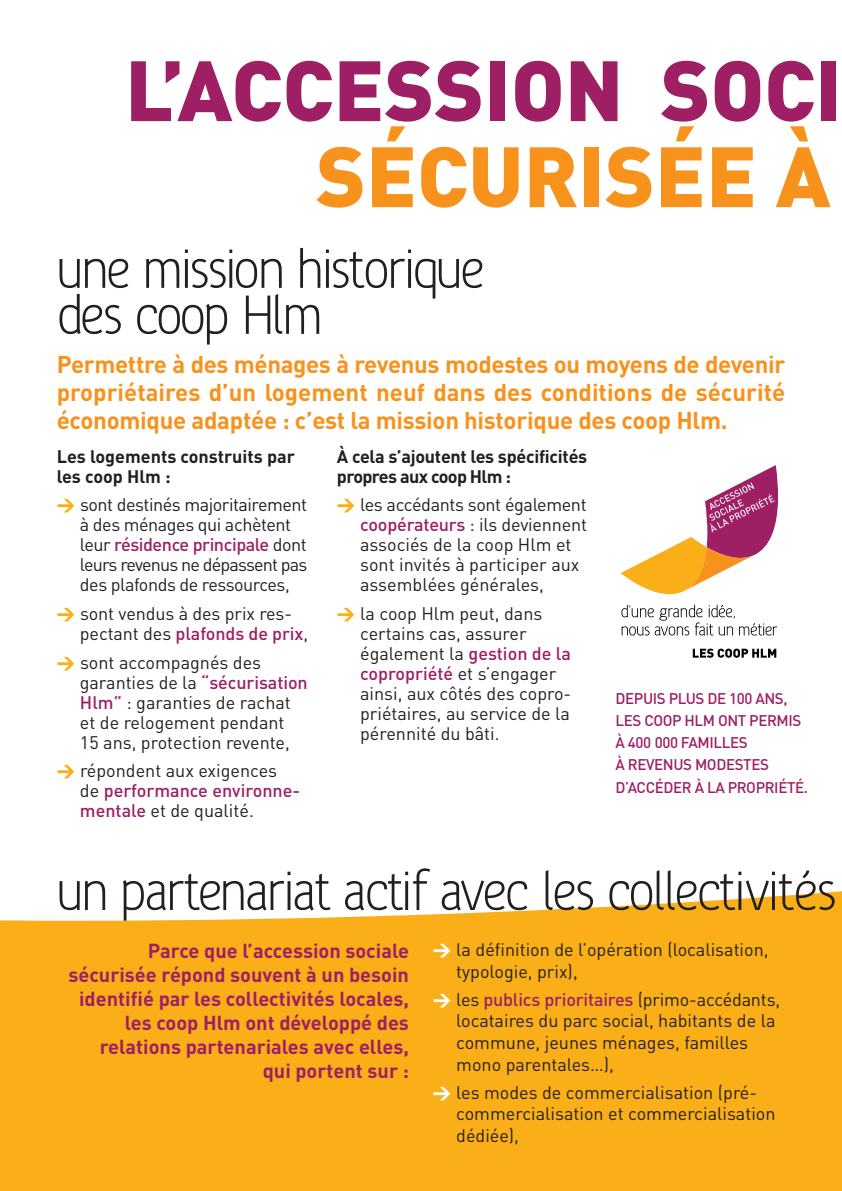
<style>
.page{position:relative;width:842px;height:1191px;background:#fff}
.page>*{position:absolute;margin:0;border:0;box-sizing:border-box;transform-origin:0 0}
.t1{font:900 84px "DIN";color:#9e1f63}
.t2{font:900 84px "DIN";color:#f7931d}
.t3{font:56px/46px "Claus One Dot Zero";letter-spacing:-.025em;color:#231f20}
.t4{font:700 24px/28px "DIN";letter-spacing:-.01em;color:#f7931d;text-align:justify}
.t5{font:700 20px/24px "DIN";color:#9e1f63;text-align:right}
.t6{font:18px/20px "DIN";color:#231f20}
.t7{font:18px/20px "DIN";letter-spacing:-.025em;color:#231f20}
.t8{font:700 18px/20px "DIN";letter-spacing:-.015em;color:#231f20}
.t9{font:500 15.4px/22.2px "DIN";letter-spacing:-.025em;color:#9e1f63}
.s1{font-weight:900;color:#faaf18}
.s2{font-weight:500;color:#9e1f63}
.s3{font-weight:900;color:#fff}
</style>
<div class="page">
<svg style="left:0;top:891px;width:842px;height:300px;background:#fab428"></svg>
<svg style="left:620px;top:465px;width:158px;height:129px"></svg>
<svg style="left:621px;top:605px;width:156px;height:30px"></svg>
<svg style="left:693px;top:648px;width:83px;height:9px"></svg>
<h1 class="t1" style="left:125px;top:43px;width:718px">L’ACCESSION SOCI</h1>
<h1 class="t2" style="left:316px;top:129px;width:516px">SÉCURISÉE À</h1>
<h2 class="t3" style="left:57px;top:246px;width:430px">une mission historique des coop Hlm</h2>
<h3 class="t4" style="left:57px;top:351px;width:730px">Permettre à des ménages à revenus modestes ou moyens de devenir propriétaires d’un logement neuf dans des conditions de sécurité économique adaptée : c’est la mission historique des coop Hlm.</h3>
<p class="t8" style="left:57px;top:447px;width:240px">Les logements construits par les coop Hlm :</p>
<p class="t7" style="left:80px;top:495px;width:229px;text-indent:-23px"><span class="s1">&gt;</span> sont destinés majoritairement à des ménages qui achètent leur <span class="s2">résidence principale</span> dont leurs revenus ne dépassent pas des plafonds de ressources,</p>
<p class="t6" style="left:80px;top:604px;width:230px;text-indent:-23px"><span class="s1">&gt;</span> sont vendus à des prix res&shy;pectant des <span class="s2">plafonds de prix</span>,</p>
<p class="t6" style="left:80px;top:652px;width:229px;text-indent:-23px"><span class="s1">&gt;</span> sont accompagnés des garanties de la <span class="s2">“sécurisation<br>Hlm”</span> : garanties de rachat et de relogement pendant<br>15 ans, protection revente,</p>
<p class="t6" style="left:80px;top:761px;width:222px;text-indent:-23px"><span class="s1">&gt;</span> répondent aux exigences de <span class="s2">performance environne&shy;mentale</span> et de qualité.</p>
<p class="t8" style="left:337px;top:447px;width:252px">À cela s’ajoutent les spécificités propres aux coop Hlm :</p>
<p class="t6" style="left:360px;top:495px;width:228px;text-indent:-23px"><span class="s1">&gt;</span> les accédants sont également <span class="s2">coopérateurs</span> : ils deviennent associés de la coop Hlm et sont invités à participer aux assemblées générales,</p>
<p class="t6" style="left:360px;top:604px;width:213px;text-indent:-23px"><span class="s1">&gt;</span> la coop Hlm peut, dans certains cas, assurer également la <span class="s2">gestion de la copropriété</span> et s’engager ainsi, aux côtés des copro&shy;priétaires, au service de la pérennité du bâti.</p>
<p class="t9" style="left:615px;top:687px;width:194px">DEPUIS PLUS DE 100 ANS,<br>LES COOP HLM ONT PERMIS<br>À 400 000 FAMILLES<br>À REVENUS MODESTES<br>D’ACCÉDER À LA PROPRIÉTÉ.</p>
<h2 class="t3" style="left:57px;top:868px;width:781px">un partenariat actif avec les collectivités</h2>
<p class="t5" style="left:68px;top:938px;width:342px">Parce que l’accession sociale sécurisée répond souvent à un besoin identifié par les collectivités locales, les coop Hlm ont développé des relations partenariales avec elles, qui portent sur :</p>
<p class="t6" style="left:456px;top:939px;width:314px;line-height:21.6px;text-indent:-23px"><span class="s3">&gt;</span> la définition de l’opération (localisation, typologie, prix),</p>
<p class="t6" style="left:456px;top:988px;width:325px;line-height:21.6px;text-indent:-23px"><span class="s3">&gt;</span> les <span class="s2">publics prioritaires</span> (primo-accédants, locataires du parc social, habitants de la commune, jeunes ménages, familles mono parentales…),</p>
<p class="t6" style="left:456px;top:1081px;width:321px;line-height:21.6px;text-indent:-23px"><span class="s3">&gt;</span> les modes de commercialisation (pré&shy;commercialisation et commercialisation dédiée),</p>
</div>
